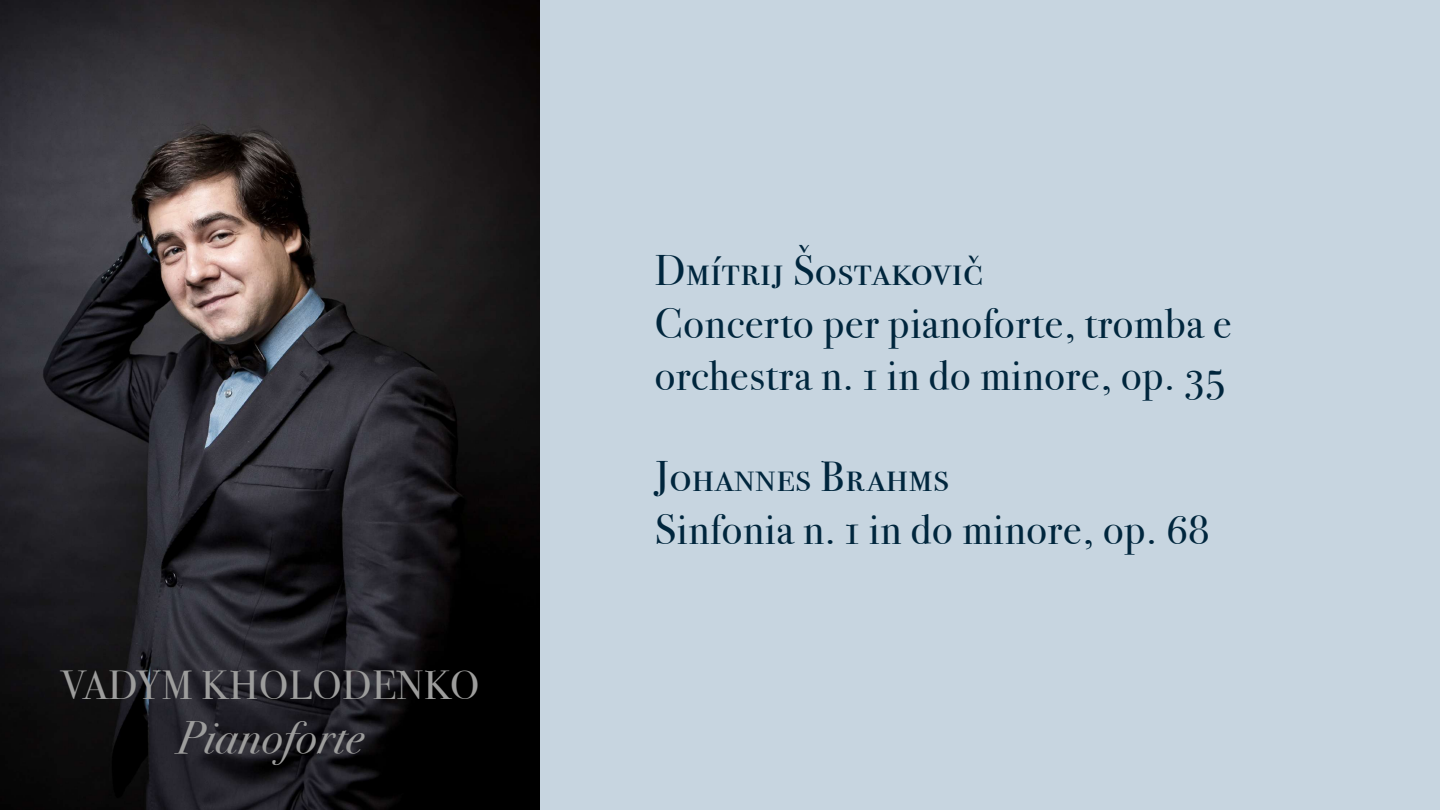
<style>
.page{position:relative;width:1440px;height:810px;background:#fff}
.page>*{position:absolute;margin:0;border:0;box-sizing:border-box;transform-origin:0 0}
.t1{font:45.45px "Bodoni Svty Two OSITCTT Book It";letter-spacing:.02em;color:#9d9d9c}
.t2{font:42.75px/52.5px "Bodoni Svty Two OSITCTT Book";letter-spacing:.02em;color:#00263d}
.t3{font:42.75px "Bodoni Svty Two SCITCTT Book";letter-spacing:.02em;color:#00263d}
.t4{font:40.58px "Bodoni Svty Two OSITCTT Book";letter-spacing:.02em;color:#9d9d9c}
</style>
<div class="page">
<div style="left:1px;top:0;width:1439px;height:810px;background:#c7d5e0"></div>
<img style="left:0;top:0;width:540px;height:810px">
<p class="t4" style="left:60px;top:661px;width:421px">VADYM KHOLODENKO</p>
<p class="t1" style="left:177px;top:710px;width:188px">Pianoforte</p>
<p class="t3" style="left:655px;top:245px;width:330px">Dmítrij Šostakovic</p>
<p class="t2" style="left:655px;top:297px;width:578px">Concerto per pianoforte, tromba e orchestra n. 1 in do minore, op. 35</p>
<p class="t3" style="left:963px;top:245px;width:23px">ˇ</p>
<p class="t3" style="left:655px;top:451px;width:296px">Johannes Brahms</p>
<p class="t2" style="left:655px;top:503px;width:556px">Sinfonia n. 1 in do minore, op. 68</p>
</div>
